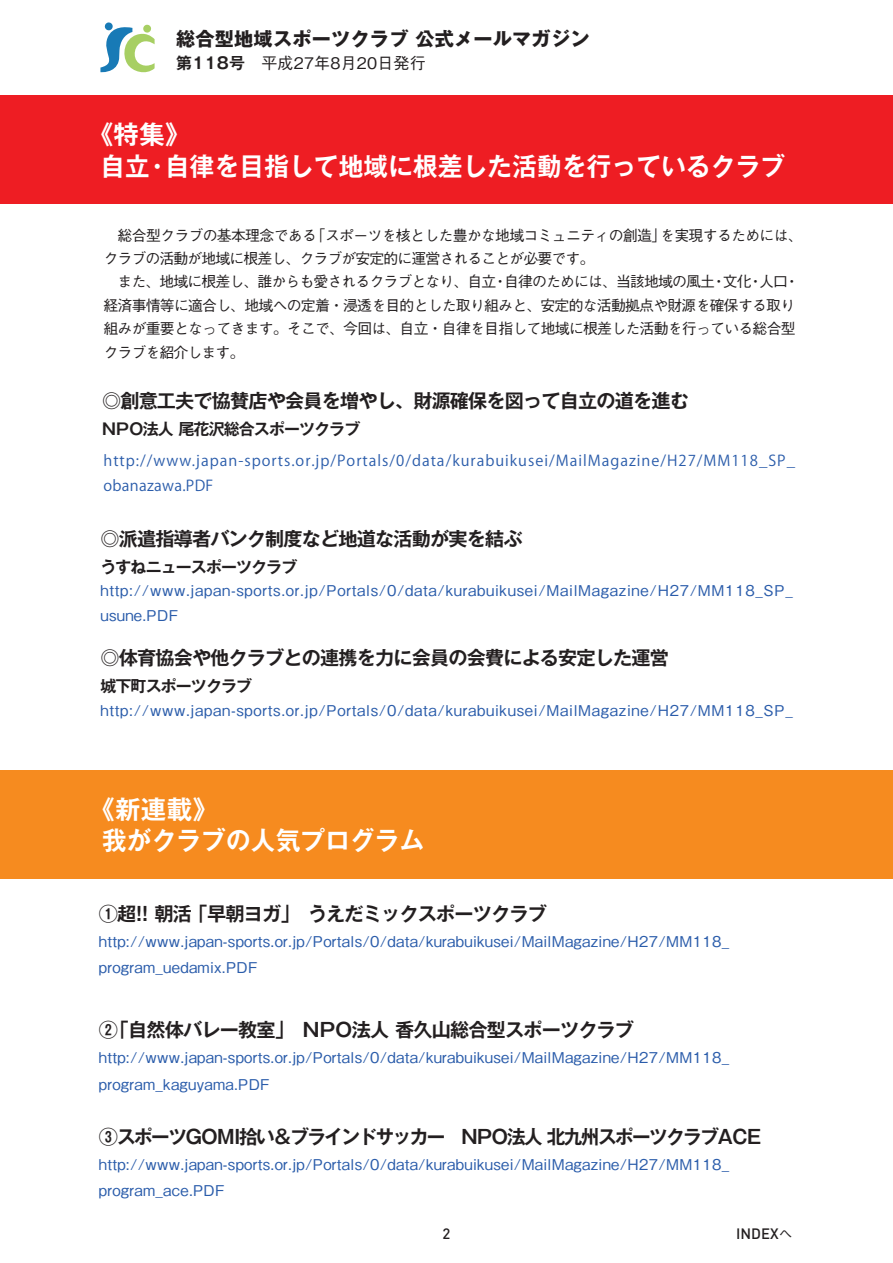
<style>
.page{position:relative;width:893px;height:1263px;background:#fff}
.page>*{position:absolute;margin:0;border:0;box-sizing:border-box;transform-origin:0 0}
.t1{font:700 25.5px/32px "Gothic MB101 Pro De";letter-spacing:.015em;color:#fff}
.t2{font:700 25.5px "Gothic MB101 Pro De";letter-spacing:.015em;color:#fff;scale:.96 1}
.t3{font:700 19.2px "Gothic MB101 Pro De";letter-spacing:-.045em;color:#231f20}
.t4{font:700 19.2px "Gothic MB101 Pro De";letter-spacing:-.08em;color:#231f20}
.t5{font:700 19.2px "Gothic MB101 Pro";letter-spacing:.015em;color:#231f20}
.t6{font:700 15.9px "Gothic MB101 Pro De";letter-spacing:-.055em;color:#231f20}
.t7{font:500 15.9px "Gothic BBB Pro";letter-spacing:.015em;color:#231f20}
.t8{font:500 14.85px/26.1px "Gothic BBB Pro";letter-spacing:.02em;color:#2a5caa}
.t9{font:500 14.85px/23.4px "Gothic BBB Pro";letter-spacing:-.05em;color:#231f20}
.t10{font:500 14.85px/25.5px "Gothic BBB Pro";letter-spacing:.045em;color:#2a5caa}
.t11{font:14.85px/25.5px "Koz Go Pr 6 N";letter-spacing:.065em;color:#2a5caa}
.t12{font:500 14.85px "DIN";color:#231f20}
.s1{font-family:"Gothic MB101 Pro De";font-weight:700}
.s2{font-family:"Gothic BBB Pro";font-size:13.8px}
</style>
<div class="page">
<svg style="left:100px;top:24px;width:55px;height:49px"></svg>
<div style="left:0;top:96px;width:893px;height:108px;background:#ee1d23"></div>
<div style="left:0;top:771px;width:893px;height:108px;background:#f68b1f"></div>
<p class="t5" style="left:176px;top:23px;width:415px">総合型地域スポーツクラブ公式メールマガジン</p>
<p class="t7" style="left:176px;top:50px;width:251px"><span class="s1">第118号</span>　平成27年8月20日発行</p>
<h1 class="t1" style="left:165px;top:115px;width:621px;text-indent:-77px">《特集《<br>自律を目指して地域に根差した活動を行っているクラブ</h1>
<h1 class="t2" style="left:100px;top:145px;width:53px">自立</h1>
<h1 class="t2" style="left:145px;top:145px;width:27px">・</h1>
<p class="t9" style="left:103px;top:221px;width:493px">　総合型クラブの基本理念である<br>クラブの活動が地域に根差し、クラブが安定的に運営されることが必要です。</p>
<p class="t9" style="left:311px;top:221px;width:357px">「スポーツを核とした豊かな地域コミュニティの創造」</p>
<p class="t9" style="left:660px;top:221px;width:144px">を実現するためには、</p>
<p class="t9" style="left:103px;top:268px;width:694px">　また、地域に根差し、誰からも愛されるクラブとなり、自立<br>経済事情等に適合し、地域への定着・浸透を目的とした取り組みと、安定的な活動拠点や財源を確保する取り組みが重要となってきます。そこで、今回は、自立・自律を目指して地域に根差した活動を行っている総合型クラブを紹介します。</p>
<p class="t9" style="left:504px;top:268px;width:212px">自律のためには、当該地域の風土</p>
<p class="t9" style="left:723px;top:268px;width:30px">文化</p>
<p class="t9" style="left:759px;top:268px;width:30px">人口</p>
<p class="t9" style="left:493px;top:268px;width:16px">・</p>
<p class="t9" style="left:711px;top:268px;width:16px">・</p>
<p class="t9" style="left:748px;top:268px;width:16px">・</p>
<p class="t9" style="left:785px;top:268px;width:16px">・</p>
<p class="t3" style="left:102px;top:385px;width:588px">◎創意工夫で協賛店や会員を増やし、財源確保を図って自立の道を進む</p>
<p class="t6" style="left:102px;top:416px;width:260px">NPO法人尾花沢総合スポーツクラブ</p>
<p class="t11" style="left:103px;top:448px;width:693px">http://www.japan-sports.or.jp/Portals/0/data/kurabuikusei/MailMagazine H/ 27/MM118_SP_ obanazawa.PDF</p>
<p class="t3" style="left:100px;top:523px;width:423px">◎派遣指導者バンク制度など地道な活動が実を結ぶ</p>
<p class="t6" style="left:100px;top:554px;width:198px">うすねニュースポーツクラブ</p>
<p class="t10" style="left:100px;top:575px;width:694px">http://www.japan-sports.or.jp/Portals/0/data/kurabuikusei/MailMagazine H/ 27/MM118_SP_ usune.PDF</p>
<p class="t3" style="left:100px;top:642px;width:570px">◎体育協会や他クラブとの連携を力に会員の会費による安定した運営</p>
<p class="t6" style="left:100px;top:673px;width:153px">城下町スポーツクラブ</p>
<p class="t10" style="left:100px;top:696px;width:694px">http://www.japan-sports.or.jp/Portals/0/data/kurabuikusei/MailMagazine H/ 27/MM118_SP_</p>
<h1 class="t1" style="left:102px;top:790px;width:324px;text-indent:-13px">《新連載《<br>我がクラブの人気プログラム</h1>
<p class="t3" style="left:189px;top:897px;width:360px">「早朝ヨガ」　うえだミックスポーツクラブ</p>
<p class="t3" style="left:99px;top:897px;width:95px">①超!! 朝活</p>
<p class="t8" style="left:99px;top:926px;width:632px">http://www.japan-sports.or j p. /Portals/0/data/kurabuikusei/MailMagazine H/ 27/MM118_ program_uedamix.PDF</p>
<p class="t3" style="left:99px;top:1014px;width:537px">②「自然体バレー教室」　NPO法人香久山総合型スポーツクラブ</p>
<p class="t8" style="left:99px;top:1043px;width:632px">http://www.japan-sports.or j p. /Portals/0/data/kurabuikusei/MailMagazine H/ 27/MM118_ program_kaguyama.PDF</p>
<p class="t4" style="left:99px;top:1120px;width:664px">③スポーツGOMI拾い＆ブラインドサッカー　NPO法人北九州スポーツクラブACE</p>
<p class="t8" style="left:99px;top:1149px;width:632px">http://www.japan-sports.or j p. /Portals/0/data/kurabuikusei/MailMagazine H/ 27/MM118_ program_ace.PDF</p>
<p class="t12" style="left:442px;top:1224px;width:9px">2</p>
<p class="t12" style="left:736px;top:1224px;width:58px">INDEX<span class="s2">へ</span></p>
</div>
